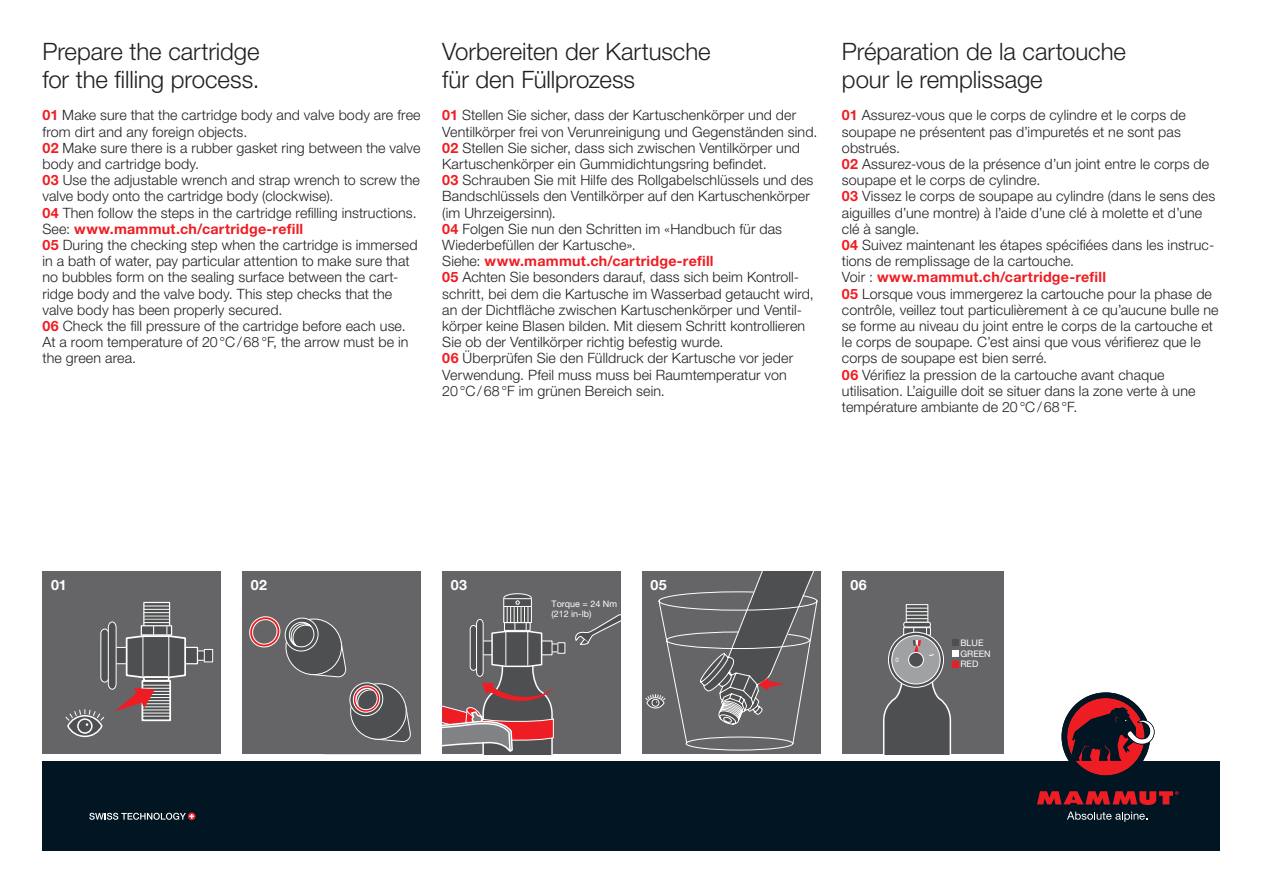
<style>
.page{position:relative;width:1263px;height:893px;background:#fff}
.page>*{position:absolute;margin:0;border:0;box-sizing:border-box;transform-origin:0 0}
.Intro_16_black{font:300 24px/28.3px "Helvetica Neue LT Std";letter-spacing:-.005em;color:#231f20}
.copy_9_5_black{font:300 14.25px/16.2px "Helvetica Neue LT Std";letter-spacing:.01em;color:#231f20}
.copy_9_5_white{font:700 14.25px "Helvetica Neue LT Std";letter-spacing:.025em;color:#fff}
.t1{font:9px/10.8px "Helvetica Neue LT Std";color:#fff}
.t2{font:700 6.75px "Helvetica Neue LT";color:#fff}
.s1{font-weight:700;color:#ee1d23}
</style>
<div class="page">
<div style="left:43px;top:571px;width:178px;height:183px;background:#656568"></div>
<svg style="left:145px;top:604px;width:23px;height:2px"></svg>
<div style="left:143px;top:602px;width:27px;height:28px;border:1px solid #fff"></div>
<svg style="left:198px;top:650px;width:6px;height:11px"></svg>
<div style="left:204px;top:649px;width:9px;height:13px;background:#4e4f50;border:1px solid #fff"></div>
<div style="left:178px;top:647px;width:20px;height:17px;background:#4e4f50;border:1px solid #fff"></div>
<svg style="left:68px;top:716px;width:34px;height:20px"></svg>
<div style="left:67px;top:715px;width:36px;height:22px;border:2px solid #fff;border-radius:50%"></div>
<div style="left:78px;top:719px;width:14px;height:14px;background:#4e4f50;border-radius:50%"></div>
<div style="left:77px;top:718px;width:16px;height:16px;border:2px solid #fff;border-radius:50%"></div>
<svg style="left:65px;top:606px;width:122px;height:120px"></svg>
<div style="left:642px;top:571px;width:179px;height:183px;background:#656568"></div>
<svg style="left:645px;top:571px;width:173px;height:180px"></svg>
<div style="left:842px;top:571px;width:161px;height:183px;background:#656568"></div>
<svg style="left:908px;top:606px;width:18px;height:2px"></svg>
<div style="left:906px;top:604px;width:22px;height:24px;border:1px solid #fff"></div>
<svg style="left:883px;top:608px;width:75px;height:146px"></svg>
<svg style="left:242px;top:571px;width:179px;height:183px"></svg>
<div style="left:442px;top:571px;width:179px;height:183px;background:#656568"></div>
<div style="left:540px;top:644px;width:19px;height:8px;background:#4e4f50"></div>
<div style="left:557px;top:642px;width:8px;height:12px;background:#4e4f50;border:1px solid #fff"></div>
<svg style="left:442px;top:593px;width:112px;height:161px"></svg>
<svg style="left:575px;top:614px;width:46px;height:31px"></svg>
<div style="left:43px;top:761px;width:1177px;height:89px;background:#011622"></div>
<svg style="left:1037px;top:791px;width:141px;height:14px"></svg>
<svg style="left:1067px;top:812px;width:80px;height:10px"></svg>
<svg style="left:1061px;top:692px;width:93px;height:84px"></svg>
<svg style="left:188px;top:812px;width:8px;height:8px"></svg>
<svg style="left:89px;top:813px;width:105px;height:7px"></svg>
<p class="Intro_16_black" style="left:43px;top:36px;width:219px">Prepare the cartridge for the filling process.</p>
<p class="copy_9_5_black" style="left:43px;top:107px;width:380px"><span class="s1">01</span> Make sure that the cartridge body and valve body are free from dirt and any foreign objects.</p>
<p class="copy_9_5_black" style="left:43px;top:139px;width:379px"><span class="s1">02</span> Make sure there is a rubber gasket ring between the valve body and cartridge body.</p>
<p class="copy_9_5_black" style="left:43px;top:172px;width:379px"><span class="s1">03</span> Use the adjustable wrench and strap wrench to screw the valve body onto the cartridge body (clockwise).</p>
<p class="copy_9_5_black" style="left:43px;top:204px;width:376px"><span class="s1">04</span> Then follow the steps in the cartridge refilling instructions.<br>See: <span class="s1">www.mammut.ch/cartridge-refill</span></p>
<p class="copy_9_5_black" style="left:43px;top:237px;width:376px"><span class="s1">05</span> During the checking step when the cartridge is immersed in a bath of water, pay particular attention to make sure that no bubbles form on the sealing surface between the cart&shy;ridge body and the valve body. This step checks that the valve body has been properly secured.</p>
<p class="copy_9_5_black" style="left:43px;top:318px;width:367px"><span class="s1">06</span> Check the fill pressure of the cartridge before each use.<br>At a room temperature of 20°C/68°F, the arrow must be in the green area.</p>
<p class="Intro_16_black" style="left:442px;top:36px;width:270px">Vorbereiten der Kartusche für den Füllprozess</p>
<p class="copy_9_5_black" style="left:442px;top:107px;width:377px"><span class="s1">01</span> Stellen Sie sicher, dass der Kartuschenkörper und der<br>Ventilkörper frei von Verunreinigung und Gegenständen sind.</p>
<p class="copy_9_5_black" style="left:442px;top:139px;width:359px"><span class="s1">02</span> Stellen Sie sicher, dass sich zwischen Ventilkörper und<br>Kartuschenkörper ein Gummidichtungsring befindet.</p>
<p class="copy_9_5_black" style="left:442px;top:172px;width:373px"><span class="s1">03</span> Schrauben Sie mit Hilfe des Rollgabelschlüssels und des<br>Bandschlüssels den Ventilkörper auf den Kartuschenkörper (im Uhrzeigersinn).</p>
<p class="copy_9_5_black" style="left:442px;top:220px;width:341px"><span class="s1">04</span> Folgen Sie nun den Schritten im «Handbuch für das<br>Wiederbefüllen der Kartusche».<br>Siehe: <span class="s1">www.mammut.ch/cartridge-refill</span></p>
<p class="copy_9_5_black" style="left:442px;top:269px;width:373px"><span class="s1">05</span> Achten Sie besonders darauf, dass sich beim Kontroll&shy;schritt, bei dem die Kartusche im Wasserbad getaucht wird, an der Dichtfläche zwischen Kartuschenkörper und Ventil&shy;körper keine Blasen bilden. Mit diesem Schritt kontrollieren Sie ob der Ventilkörper richtig befestig wurde.</p>
<p class="copy_9_5_black" style="left:442px;top:350px;width:353px"><span class="s1">06</span> Überprüfen Sie den Fülldruck der Kartusche vor jeder<br>Verwendung. Pfeil muss muss bei Raumtemperatur von<br>20°C/68°F im grünen Bereich sein.</p>
<p class="Intro_16_black" style="left:842px;top:36px;width:285px">Préparation de la cartouche pour le remplissage</p>
<p class="copy_9_5_black" style="left:842px;top:107px;width:345px"><span class="s1">01</span> Assurez-vous que le corps de cylindre et le corps de soupape ne présentent pas d’impuretés et ne sont pas obstrués.</p>
<p class="copy_9_5_black" style="left:842px;top:156px;width:369px"><span class="s1">02</span> Assurez-vous de la présence d’un joint entre le corps de soupape et le corps de cylindre.</p>
<p class="copy_9_5_black" style="left:842px;top:188px;width:375px"><span class="s1">03</span> Vissez le corps de soupape au cylindre (dans le sens des aiguilles d’une montre) à l’aide d’une clé à molette et d’une clé à sangle.</p>
<p class="copy_9_5_black" style="left:842px;top:237px;width:374px"><span class="s1">04</span> Suivez maintenant les étapes spécifiées dans les instruc&shy;tions de remplissage de la cartouche.<br>Voir : <span class="s1">www.mammut.ch/cartridge-refill</span></p>
<p class="copy_9_5_black" style="left:842px;top:285px;width:378px"><span class="s1">05</span> Lorsque vous immergerez la cartouche pour la phase de contrôle, veillez tout particulièrement à ce qu’aucune bulle ne se forme au niveau du joint entre le corps de la cartouche et le corps de soupape. C’est ainsi que vous vérifierez que le corps de soupape est bien serré.</p>
<p class="copy_9_5_black" style="left:842px;top:366px;width:355px"><span class="s1">06</span> Vérifiez la pression de la cartouche avant chaque utilisation. L’aiguille doit se situer dans la zone verte à une température ambiante de 20°C/68°F.</p>
<p class="copy_9_5_white" style="left:51px;top:576px;width:17px">01</p>
<p class="copy_9_5_white" style="left:251px;top:576px;width:18px">02</p>
<p class="copy_9_5_white" style="left:451px;top:576px;width:18px">03</p>
<p class="copy_9_5_white" style="left:651px;top:576px;width:18px">05</p>
<p class="copy_9_5_white" style="left:850px;top:576px;width:18px">06</p>
<p class="t1" style="left:551px;top:598px;width:67px">Torque = 24 Nm (212 in-lb)</p>
<p class="t2" style="left:896px;top:655px;width:5px">0</p>
<p class="t1" style="left:960px;top:637px;width:32px">BLUE<br>GREEN<br>RED</p>
</div>
